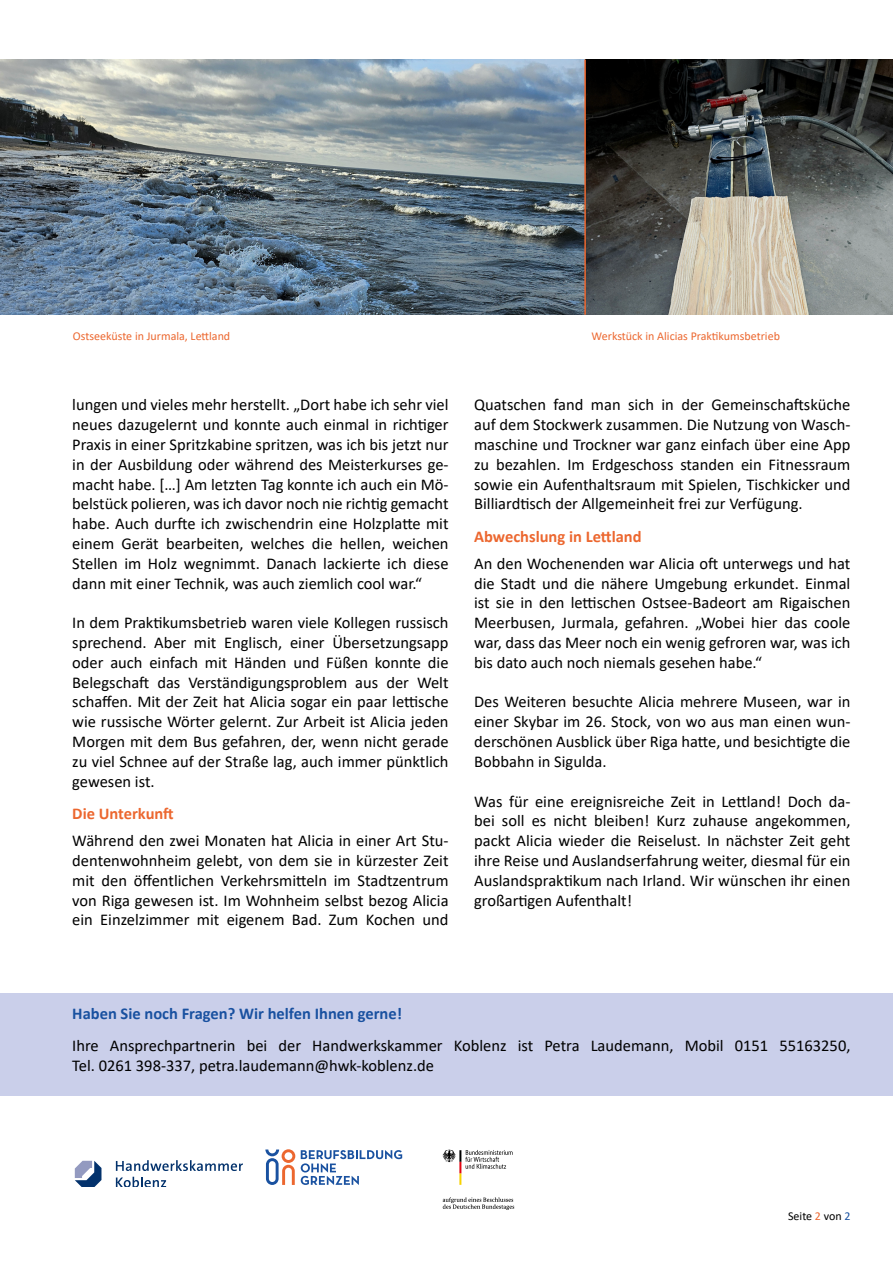
<style>
.page{position:relative;width:893px;height:1263px;background:#fff}
.page>*{position:absolute;margin:0;border:0;box-sizing:border-box;transform-origin:0 0}
.t1{font:16.5px/19.8px "Calibri";color:#000;text-align:justify}
.t2{font:700 16.5px "Calibri";color:#1951a0}
.t3{font:700 16.5px "Calibri";color:#ec672f}
.t4{font:12px "Calibri";color:#ec672f}
.t5{font:12px "Calibri";color:#000}
.s1{color:#ec672f}
.s2{color:#1951a0}
</style>
<div class="page">
<div style="left:0;top:993px;width:893px;height:103px;background:#cacfea"></div>
<svg style="left:301px;top:1150px;width:101px;height:35px"></svg>
<svg style="left:265px;top:1149px;width:30px;height:36px"></svg>
<svg style="left:443px;top:1197px;width:71px;height:13px"></svg>
<svg style="left:442px;top:1150px;width:70px;height:35px"></svg>
<svg style="left:75px;top:1160px;width:168px;height:26px"></svg>
<img style="left:0;top:60px;width:893px;height:255px">
<hr style="left:584px;top:60px;width:2px;height:255px;background:#ec672f">
<p class="t4" style="left:73px;top:328px;width:159px">Ostseeküste in Jurmala, Lettland</p>
<p class="t4" style="left:592px;top:328px;width:190px">Werkstück in Alicias Praktikumsbetrieb</p>
<p class="t1" style="left:72px;top:395px;width:378px">lungen und vieles mehr herstellt. „Dort habe ich sehr viel neues dazugelernt und konnte auch einmal in richtiger Praxis in einer Spritzkabine spritzen, was ich bis jetzt nur in der Ausbildung oder während des Meisterkurses ge&shy;macht habe. […] Am letzten Tag konnte ich auch ein Mö&shy;belstück polieren, was ich davor noch nie richtig gemacht habe. Auch durfte ich zwischendrin eine Holzplatte mit einem Gerät bearbeiten, welches die hellen, weichen Stellen im Holz wegnimmt. Danach lackierte ich diese dann mit einer Technik, was auch ziemlich cool war.“</p>
<p class="t1" style="left:72px;top:612px;width:378px">In dem Praktikumsbetrieb waren viele Kollegen russisch sprechend. Aber mit Englisch, einer Übersetzungsapp oder auch einfach mit Händen und Füßen konnte die Belegschaft das Verständigungsproblem aus der Welt schaffen. Mit der Zeit hat Alicia sogar ein paar lettische wie russische Wörter gelernt. Zur Arbeit ist Alicia jeden Morgen mit dem Bus gefahren, der, wenn nicht gerade zu viel Schnee auf der Straße lag, auch immer pünktlich gewesen ist.</p>
<p class="t3" style="left:72px;top:802px;width:103px">Die Unterkunft</p>
<p class="t1" style="left:72px;top:830px;width:378px">Während den zwei Monaten hat Alicia in einer Art Stu&shy;dentenwohnheim gelebt, von dem sie in kürzester Zeit mit den öffentlichen Verkehrsmitteln im Stadtzentrum von Riga gewesen ist. Im Wohnheim selbst bezog Alicia ein Einzelzimmer mit eigenem Bad. Zum Kochen und</p>
<p class="t1" style="left:474px;top:395px;width:378px">Quatschen fand man sich in der Gemeinschaftsküche auf dem Stockwerk zusammen. Die Nutzung von Wasch&shy;maschine und Trockner war ganz einfach über eine App zu bezahlen. Im Erdgeschoss standen ein Fitnessraum sowie ein Aufenthaltsraum mit Spielen, Tischkicker und Billiardtisch der Allgemeinheit frei zur Verfügung.</p>
<p class="t3" style="left:474px;top:525px;width:169px">Abwechslung in Lettland</p>
<p class="t1" style="left:474px;top:553px;width:378px">An den Wochenenden war Alicia oft unterwegs und hat die Stadt und die nähere Umgebung erkundet. Einmal ist sie in den lettischen Ostsee-Badeort am Rigaischen Meerbusen, Jurmala, gefahren. „Wobei hier das coole war, dass das Meer noch ein wenig gefroren war, was ich bis dato auch noch niemals gesehen habe.“</p>
<p class="t1" style="left:474px;top:692px;width:378px">Des Weiteren besuchte Alicia mehrere Museen, war in einer Skybar im 26. Stock, von wo aus man einen wun&shy;derschönen Ausblick über Riga hatte, und besichtigte die Bobbahn in Sigulda.</p>
<p class="t1" style="left:474px;top:791px;width:378px">Was für eine ereignisreiche Zeit in Lettland! Doch da&shy;bei soll es nicht bleiben! Kurz zuhause angekommen, packt Alicia wieder die Reiselust. In nächster Zeit geht ihre Reise und Auslandserfahrung weiter, diesmal für ein Auslandspraktikum nach Irland. Wir wünschen ihr einen großartigen Aufenthalt!</p>
<p class="t2" style="left:72px;top:1001px;width:331px">Haben Sie noch Fragen? Wir helfen Ihnen gerne!</p>
<p class="t1" style="left:72px;top:1035px;width:780px">Ihre Ansprechpartnerin bei der Handwerkskammer Koblenz ist Petra Laudemann, Mobil 0151 55163250,<br>Tel. 0261 398-337, petra.laudemann@hwk-koblenz.de</p>
<p class="t5" style="left:788px;top:1208px;width:64px">Seite <span class="s1">2</span> von <span class="s2">2</span></p>
</div>
